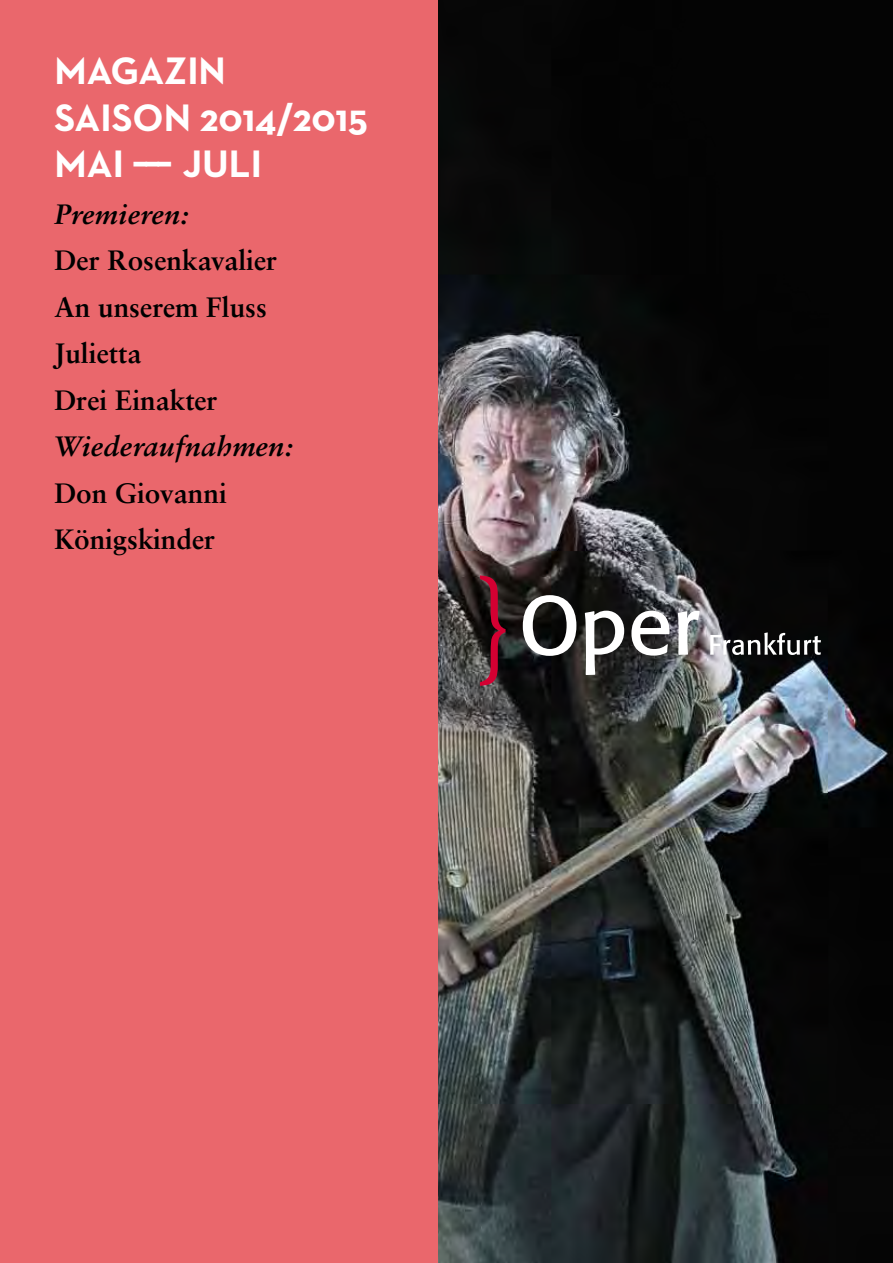
<style>
.page{position:relative;width:893px;height:1263px;background:#fff}
.page>*{position:absolute;margin:0;border:0;box-sizing:border-box;transform-origin:0 0}
.t1{font:700 39px/46.5px "Neutraface 2 Text";color:#fff}
.t2{font:700 28.05px/46.5px "Sabon";color:#000}
.t3{font:italic 700 28.05px "Sabon";letter-spacing:.01em;color:#000}
</style>
<div class="page">
<img style="left:438px;top:0;width:455px;height:1263px">
<svg style="left:523px;top:595px;width:53px;height:61px"></svg>
<svg style="left:585px;top:611px;width:39px;height:64px"></svg>
<svg style="left:631px;top:611px;width:39px;height:45px"></svg>
<svg style="left:678px;top:611px;width:22px;height:44px"></svg>
<svg style="left:710px;top:632px;width:111px;height:23px"></svg>
<svg style="left:480px;top:575px;width:26px;height:111px;background:#581927"></svg>
<div style="left:0;top:0;width:438px;height:1263px;background:#ea676c"></div>
<h1 class="t1" style="left:54px;top:48px;width:315px">MAGAZIN<br>SAISON 2014/2015<br>MAI ––– JULI</h1>
<p class="t3" style="left:54px;top:197px;width:135px">Premieren:</p>
<p class="t2" style="left:54px;top:237px;width:224px">Der Rosenkavalier<br>An unserem Fluss<br>Julietta<br>Drei Einakter</p>
<p class="t3" style="left:54px;top:430px;width:240px">Wiederaufnahmen:</p>
<p class="t2" style="left:54px;top:469px;width:174px">Don Giovanni<br>Königskinder</p>
</div>
